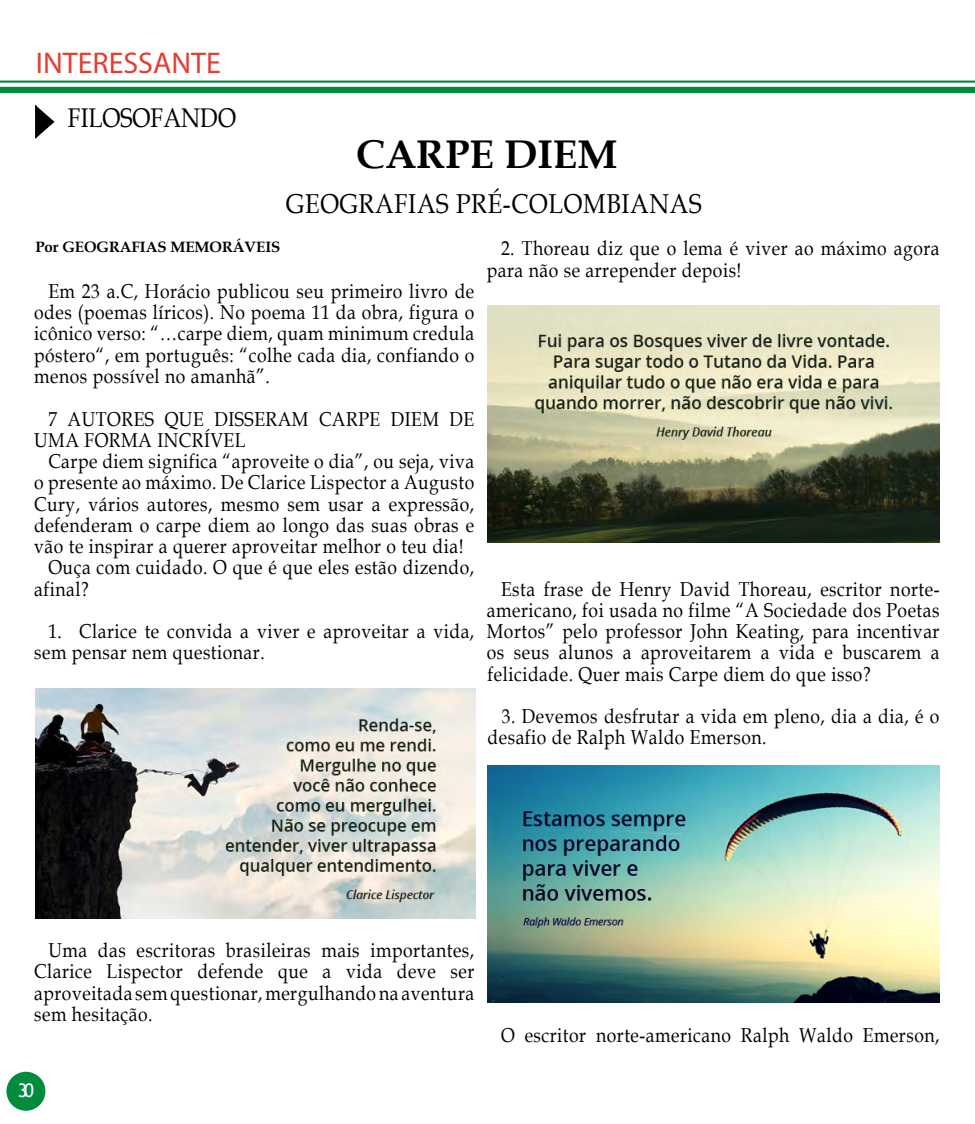
<style>
.page{position:relative;width:975px;height:1124px;background:#fff}
.page>*{position:absolute;margin:0;border:0;box-sizing:border-box;transform-origin:0 0}
.t1{font:700 40px "Book Antiqua";color:#000}
.t2{font:30px "Myriad Pro";color:#e33f31}
.t3{font:27.38px "Book Antiqua";letter-spacing:.03em;color:#000;scale:.87 1}
.t4{font:27px "Book Antiqua";color:#000;scale:.85 1}
.t5{font:20.12px/21.2px "Book Antiqua";letter-spacing:.03em;color:#000;scale:.87 1}
.t6{font:18.75px "Trebuchet MS";color:#fff}
.t7{font:700 15px "Book Antiqua";color:#000}
</style>
<div class="page">
<svg style="left:35px;top:105px;width:20px;height:34px"></svg>
<img style="left:36px;top:688px;width:439px;height:230px">
<img style="left:488px;top:306px;width:451px;height:236px">
<img style="left:487px;top:765px;width:452px;height:237px">
<div style="left:6px;top:1071px;width:39px;height:39px;background:#008c3c;border-radius:50%"></div>
<hr style="left:0;top:81px;width:974px;height:2px;background:#008c3c">
<div style="left:0;top:87px;width:974px;height:6px;background:#008c3c"></div>
<h2 class="t2" style="left:36px;top:44px;width:186px">INTERESSANTE</h2>
<h3 class="t4" style="left:68px;top:99px;width:199px">FILOSOFANDO</h3>
<h1 class="t1" style="left:356px;top:127px;width:263px">CARPE DIEM</h1>
<h3 class="t3" style="left:286px;top:185px;width:479px">GEOGRAFIAS PRÉ-COLOMBIANAS</h3>
<p class="t5" style="left:487px;top:237px;width:522px;text-indent:14px">2. Thoreau diz que o lema é viver ao máximo agora para não se arrepender depois!</p>
<p class="t7" style="left:35px;top:236px;width:246px">Por GEOGRAFIAS MEMORÁVEIS</p>
<p class="t5" style="left:34px;top:280px;width:507px;text-align:justify;text-indent:14px">Em 23 a.C, Horácio publicou seu primeiro livro de odes (poemas líricos). No poema 11 da obra, figura o icônico verso: “…carpe diem, quam minimum credula póstero“, em português: “colhe cada dia, confiando o menos possível no amanhã”.</p>
<p class="t5" style="left:34px;top:407px;width:507px;text-indent:14px">7 AUTORES QUE DISSERAM CARPE DIEM DE<br>UMA FORMA INCRÍVEL</p>
<p class="t5" style="left:48px;top:450px;width:491px">Carpe diem significa “aproveite o dia”, ou seja, viva</p>
<p class="t5" style="left:34px;top:471px;width:507px">o presente ao máximo. De Clarice Lispector a Augusto</p>
<p class="t5" style="left:34px;top:492px;width:507px">Cury, vários autores, mesmo sem usar a expressão,</p>
<p class="t5" style="left:34px;top:514px;width:507px">defenderam o carpe diem ao longo das suas obras e</p>
<p class="t5" style="left:34px;top:535px;width:495px">vão te inspirar a querer aproveitar melhor o teu dia!</p>
<p class="t5" style="left:48px;top:556px;width:491px">Ouça com cuidado. O que é que eles estão dizendo,</p>
<p class="t5" style="left:34px;top:577px;width:64px">afinal?</p>
<p class="t5" style="left:34px;top:620px;width:507px;text-indent:14px">1. Clarice te convida a viver e aproveitar a vida, sem pensar nem questionar.</p>
<p class="t5" style="left:487px;top:577px;width:522px;text-align:justify;text-indent:14px">Esta frase de Henry David Thoreau, escritor norte&shy;americano, foi usada no filme “A Sociedade dos Poetas Mortos” pelo professor John Keating, para incentivar os seus alunos a aproveitarem a vida e buscarem a felicidade. Quer mais Carpe diem do que isso?</p>
<p class="t5" style="left:487px;top:705px;width:521px;text-indent:14px">3. Devemos desfrutar a vida em pleno, dia a dia, é o desafio de Ralph Waldo Emerson.</p>
<p class="t5" style="left:34px;top:939px;width:507px;text-align:justify;text-indent:14px">Uma das escritoras brasileiras mais importantes, Clarice Lispector defende que a vida deve ser aproveitada sem questionar, mergulhando na aventura sem hesitação.</p>
<p class="t6" style="left:18px;top:1078px;width:18px">30</p>
<p class="t5" style="left:501px;top:1023px;width:505px">O escritor norte-americano Ralph Waldo Emerson,</p>
</div>
